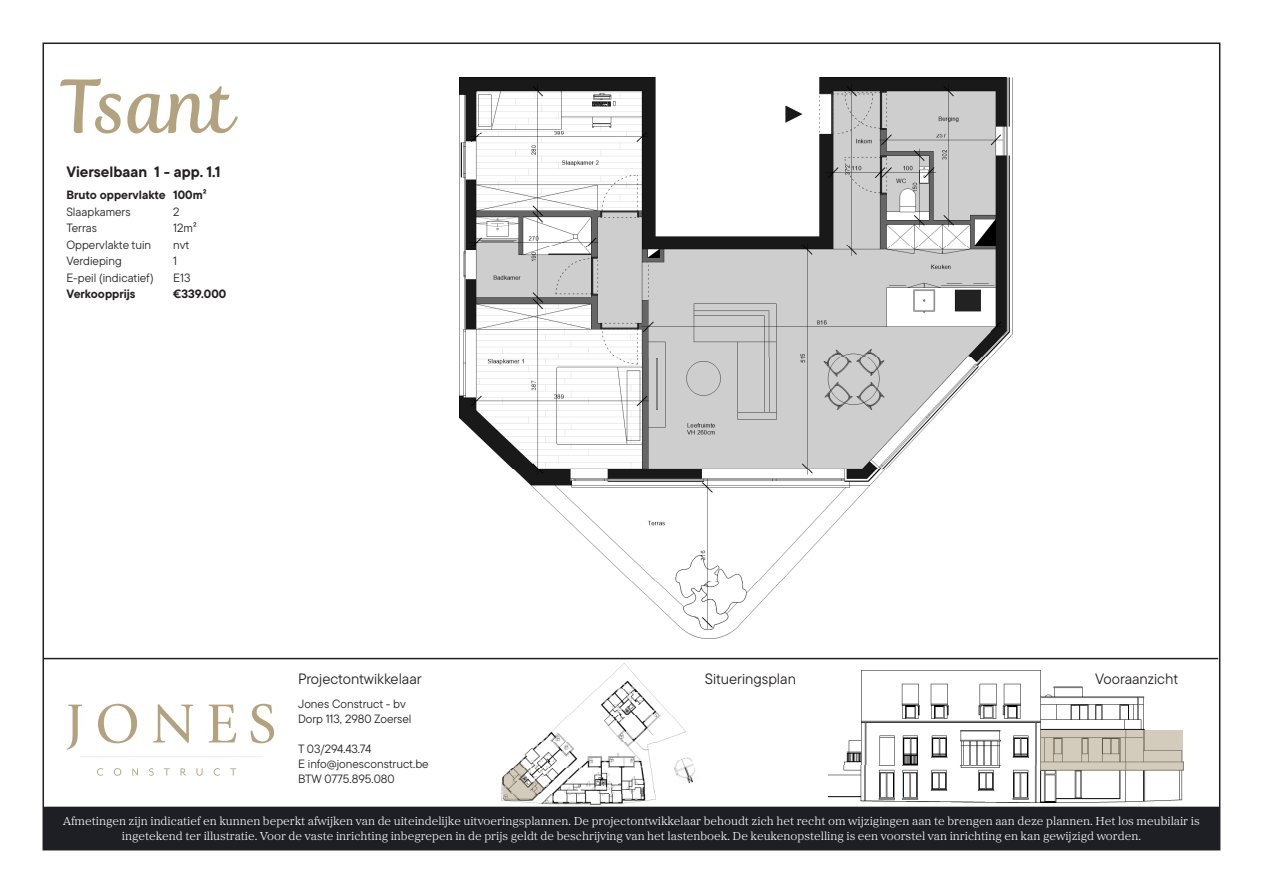
<style>
.page{position:relative;width:1263px;height:893px;background:#fff}
.page>*{position:absolute;margin:0;border:0;box-sizing:border-box;transform-origin:0 0}
.t1{font:15px "TT Commons Pro";color:#231f20}
.t2{font:700 15px "TT Commons Pro";color:#231f20}
.t3{font:300 12px/15px "Proxima Sera";color:#fff;text-align:center}
.t4{font:12px "TT Commons Pro";color:#231f20}
.t5{font:700 12px "TT Commons Pro";color:#231f20}
</style>
<div class="page">
<img style="left:459px;top:77px;width:554px;height:281px">
<img style="left:459px;top:358px;width:531px;height:223px">
<img style="left:631px;top:581px;width:149px;height:58px">
<hr style="left:44px;top:807px;width:1175px;height:1px;background:#231f20">
<img style="left:844px;top:670px;width:339px;height:95px">
<img style="left:828px;top:765px;width:355px;height:37px">
<div style="left:44px;top:808px;width:1175px;height:41px;background:#1e1f24"></div>
<svg style="left:67px;top:704px;width:207px;height:72px"></svg>
<hr style="left:43px;top:658px;width:1175px;height:1px;background:#231f20">
<img style="left:597px;top:664px;width:50px;height:25px">
<img style="left:541px;top:689px;width:145px;height:53px">
<img style="left:501px;top:742px;width:154px;height:63px">
<svg style="left:60px;top:78px;width:61px;height:55px"></svg>
<svg style="left:127px;top:86px;width:111px;height:48px"></svg>
<svg style="left:1040px;top:730px;width:142px;height:41px;background:#c8c1b2"></svg>
<img style="left:674px;top:757px;width:22px;height:27px">
<svg style="left:503px;top:762px;width:42px;height:38px"></svg>
<p class="t2" style="left:66px;top:160px;width:156px">Vierselbaan 1 - app. 1.1</p>
<p class="t5" style="left:173px;top:186px;width:35px">100m²</p>
<p class="t4" style="left:173px;top:203px;width:8px">2</p>
<p class="t4" style="left:173px;top:220px;width:25px">12m²</p>
<p class="t4" style="left:173px;top:236px;width:18px">nvt</p>
<p class="t4" style="left:173px;top:253px;width:5px">1</p>
<p class="t4" style="left:173px;top:269px;width:19px">E13</p>
<p class="t5" style="left:173px;top:285px;width:54px">€339.000</p>
<p class="t5" style="left:66px;top:186px;width:101px">Bruto oppervlakte</p>
<p class="t4" style="left:66px;top:203px;width:66px">Slaapkamers</p>
<p class="t4" style="left:66px;top:220px;width:32px">Terras</p>
<p class="t4" style="left:66px;top:236px;width:86px">Oppervlakte tuin</p>
<p class="t4" style="left:66px;top:253px;width:57px">Verdieping</p>
<p class="t4" style="left:66px;top:269px;width:89px">E-peil (indicatief)</p>
<p class="t5" style="left:66px;top:285px;width:71px">Verkoopprijs</p>
<p class="t1" style="left:298px;top:668px;width:125px">Projectontwikkelaar</p>
<p class="t1" style="left:705px;top:668px;width:93px">Situeringsplan</p>
<p class="t1" style="left:1095px;top:668px;width:85px">Vooraanzicht</p>
<p class="t4" style="left:298px;top:696px;width:109px">Jones Construct - bv</p>
<p class="t4" style="left:298px;top:711px;width:115px">Dorp 113, 2980 Zoersel</p>
<p class="t4" style="left:298px;top:741px;width:75px">T 03/294.43.74</p>
<p class="t4" style="left:298px;top:756px;width:132px">E info@jonesconstruct.be</p>
<p class="t4" style="left:298px;top:771px;width:98px">BTW 0775.895.080</p>
<p class="t3" style="left:63px;top:813px;width:1138px">Afmetingen zijn indicatief en kunnen beperkt afwijken van de uiteindelijke uitvoeringsplannen. De projectontwikkelaar behoudt zich het recht om wijzigingen aan te brengen aan deze plannen. Het los meubilair is ingetekend ter illustratie. Voor de vaste inrichting inbegrepen in de prijs geldt de beschrijving van het lastenboek. De keukenopstelling is een voorstel van inrichting en kan gewijzigd worden.</p>
</div>
